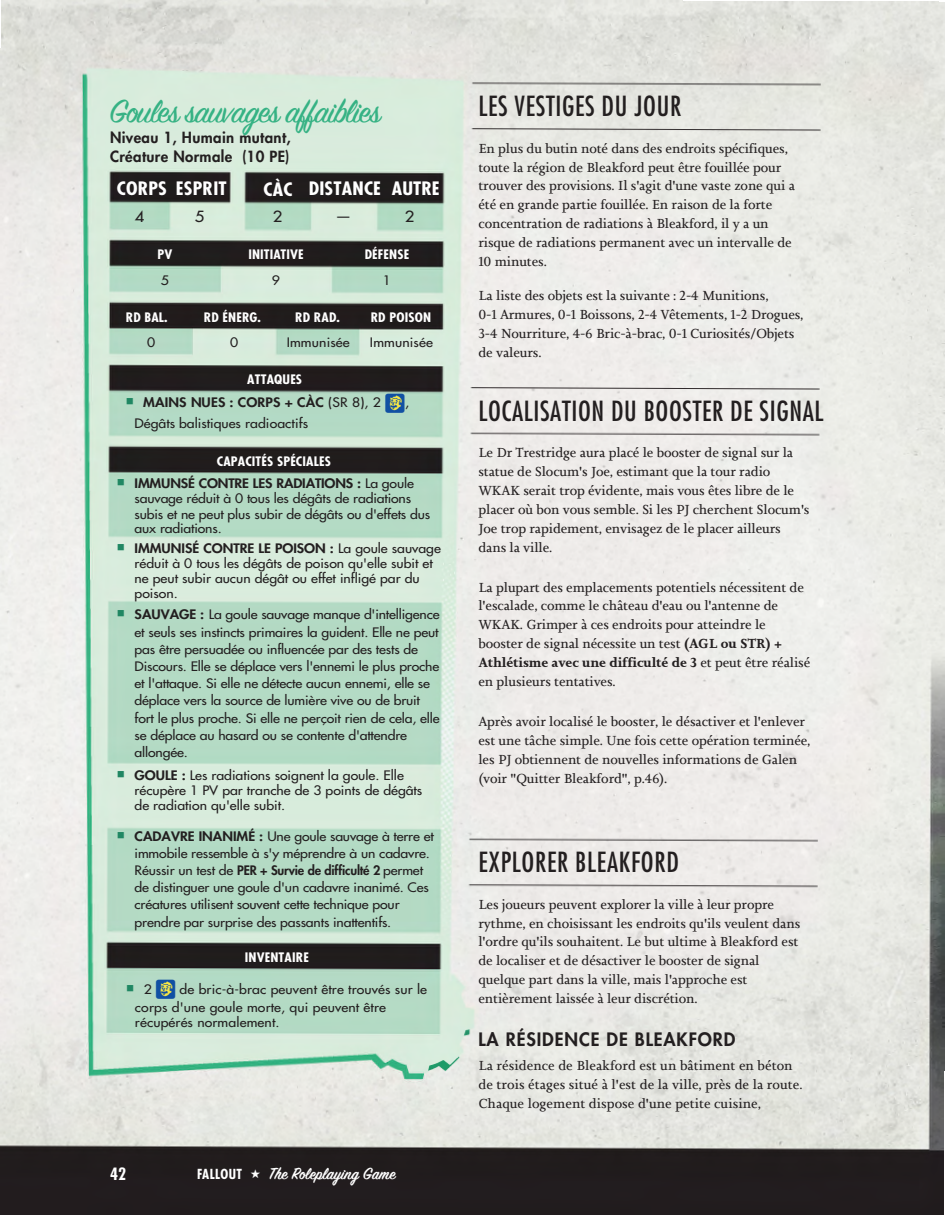
<style>
.page{position:relative;width:945px;height:1215px;background:#fff}
.page>*{position:absolute;margin:0;border:0;box-sizing:border-box;transform-origin:0 0}
.t1{font:36px "Sign Painter House Script";letter-spacing:-.03em;color:#36b284}
.t2{font:condensed 27px "Futura Std";letter-spacing:.025em;color:#231f20}
.t3{font:600 18.15px "Sign Painter House Script";color:#fff}
.t4{font:700 condensed 18px "Futura Std";letter-spacing:.01em;color:#fff;scale:1.1 1}
.t5{font:800 18px "Futura Std";letter-spacing:.05em;color:#231f20}
.t6{font:700 condensed 16.5px "Futura Std";color:#fff}
.t7{font:800 15px/19.5px "Futura Std";letter-spacing:.025em;color:#231f20}
.t8{font:500 15px "Futura Std";color:#231f20;scale:1.1 1}
.t9{font:13.5px/18.9px "Joanna Nova";letter-spacing:-.01em;color:#231f20}
.t10{font:700 condensed 13.5px "Futura Std";letter-spacing:.025em;color:#fff}
.t11{font:500 12.75px/17.2px "Futura Std";letter-spacing:-.01em;color:#231f20;scale:1.1 1}
.t12{font:500 12.75px/18.1px "Futura Std";letter-spacing:.01em;color:#231f20;scale:1.1 1}
.t13{font:700 condensed 12.75px "Futura Std";letter-spacing:.01em;color:#fff;scale:1.1 1}
.t14{font:800 12.75px/22.5px "Futura Std";letter-spacing:-.01em;color:#231f20;text-align:center;scale:1.1 1}
.t15{font:800 12.75px/23.2px "Futura Std";letter-spacing:.01em;color:#231f20;text-align:center;scale:1.1 1}
.s1{font-weight:700;font-stretch:condensed;color:#fff}
.s2{font-weight:500}
.s3{font-family:"Fallout Boy";font-weight:400;font-size:19.2px;color:#1150a3}
.s4{font-family:"Fallout Boy";font-weight:400;font-size:19.2px;color:#f7e746}
.s5{font-weight:800}
.s6{font-weight:700}
</style>
<div class="page">
<img style="left:0;top:0;width:945px;height:1215px">
<svg style="left:251px;top:1169px;width:9px;height:9px"></svg>
<svg style="left:127px;top:398px;width:6px;height:7px"></svg>
<svg style="left:118px;top:479px;width:6px;height:7px"></svg>
<svg style="left:118px;top:544px;width:6px;height:6px"></svg>
<svg style="left:118px;top:610px;width:6px;height:7px"></svg>
<svg style="left:118px;top:771px;width:6px;height:7px"></svg>
<svg style="left:118px;top:832px;width:6px;height:6px"></svg>
<svg style="left:127px;top:985px;width:6px;height:6px"></svg>
<h1 class="t1" style="left:110px;top:94px;width:273px">Goules sauvages affaiblies</h1>
<p class="t7" style="left:110px;top:127px;width:182px">Niveau 1, Humain mutant,<br>Créature Normale (10 PE)</p>
<h3 class="t4" style="left:117px;top:178px;width:101px">CORPS ESPRIT</h3>
<h3 class="t4" style="left:264px;top:178px;width:162px">CÀC DISTANCE AUTRE</h3>
<p class="t8" style="left:135px;top:207px;width:10px">4</p>
<p class="t8" style="left:195px;top:207px;width:10px">5</p>
<p class="t8" style="left:273px;top:207px;width:10px">2</p>
<p class="t8" style="left:335px;top:207px;width:16px">—</p>
<p class="t8" style="left:405px;top:207px;width:10px">2</p>
<p class="t13" style="left:158px;top:247px;width:15px">PV</p>
<p class="t13" style="left:248px;top:246px;width:52px">INITIATIVE</p>
<p class="t13" style="left:365px;top:247px;width:42px">DÉFENSE</p>
<p class="t11" style="left:161px;top:271px;width:9px">5</p>
<p class="t11" style="left:272px;top:271px;width:9px">9</p>
<p class="t11" style="left:383px;top:271px;width:9px">1</p>
<p class="t13" style="left:126px;top:309px;width:40px">RD BAL.</p>
<p class="t13" style="left:204px;top:309px;width:54px">RD ÉNERG.</p>
<p class="t13" style="left:295px;top:309px;width:42px">RD RAD.</p>
<p class="t13" style="left:371px;top:309px;width:56px">RD POISON</p>
<p class="t11" style="left:147px;top:334px;width:9px">0</p>
<p class="t11" style="left:230px;top:334px;width:9px">0</p>
<p class="t12" style="left:287px;top:334px;width:59px">Immunisée</p>
<p class="t12" style="left:370px;top:334px;width:59px">Immunisée</p>
<p class="t15" style="left:143px;top:368px;width:243px"><span class="s1">ATTAQUES<br></span>MAINS NUES : CORPS + CÀC <span class="s2">(SR 8), 2</span> <span class="s3">D</span><span class="s4">C</span><span class="s2">,</span></p>
<p class="t11" style="left:135px;top:415px;width:159px">Dégâts balistiques radioactifs</p>
<p class="t14" style="left:135px;top:450px;width:255px"><span class="s1">CAPACITÉS SPÉCIALES<br></span>IMMUNSÉ CONTRE LES RADIATIONS : <span class="s2">La goule</span></p>
<p class="t11" style="left:135px;top:491px;width:270px;line-height:14.9px">sauvage réduit à 0 tous les dégâts de radiations subis et ne peut plus subir de dégâts ou d'effets dus aux radiations.</p>
<p class="t11" style="left:135px;top:541px;width:280px;line-height:15px"><span class="s5">IMMUNISÉ CONTRE LE POISON :</span> La goule sauvage réduit à 0 tous les dégâts de poison qu'elle subit et ne peut subir aucun dégât ou effet infligé par du poison.</p>
<p class="t11" style="left:135px;top:606px;width:279px"><span class="s5">SAUVAGE :</span> La goule sauvage manque d'intelligence et seuls ses instincts primaires la guident. Elle ne peut pas être persuadée ou influencée par des tests de Discours. Elle se déplace vers l'ennemi le plus proche et l'attaque. Si elle ne détecte aucun ennemi, elle se déplace vers la source de lumière vive ou de bruit fort le plus proche. Si elle ne perçoit rien de cela, elle se déplace au hasard ou se contente d'attendre allongée.</p>
<p class="t11" style="left:135px;top:768px;width:263px;line-height:14.9px"><span class="s5">GOULE :</span> Les radiations soignent la goule. Elle récupère 1 PV par tranche de 3 points de dégâts de radiation qu'elle subit.</p>
<p class="t11" style="left:135px;top:827px;width:273px"><span class="s5">CADAVRE INANIMÉ :</span> Une goule sauvage à terre et immobile ressemble à s'y méprendre à un cadavre.<br>Réussir un test de <span class="s5">PER + Survie de difficulté 2</span> permet de distinguer une goule d'un cadavre inanimé. Ces créatures utilisent souvent cette technique pour prendre par surprise des passants inattentifs.</p>
<p class="t13" style="left:245px;top:949px;width:60px">INVENTAIRE</p>
<p class="t12" style="left:135px;top:980px;width:267px;text-indent:9px">2 <span class="s3">D</span><span class="s4">C</span> de bric-à-brac peuvent être trouvés sur le corps d'une goule morte, qui peuvent être</p>
<p class="t12" style="left:135px;top:1014px;width:133px">récupérés normalement.</p>
<p class="t6" style="left:110px;top:1164px;width:18px">42</p>
<p class="t10" style="left:197px;top:1165px;width:46px">FALLOUT</p>
<h3 class="t3" style="left:269px;top:1162px;width:128px">The Roleplaying Game</h3>
<h2 class="t2" style="left:478px;top:90px;width:204px">LES VESTIGES DU JOUR</h2>
<p class="t9" style="left:478px;top:139px;width:318px">En plus du butin noté dans des endroits spécifiques, toute la région de Bleakford peut être fouillée pour trouver des provisions. Il s'agit d'une vaste zone qui a été en grande partie fouillée. En raison de la forte concentration de radiations à Bleakford, il y a un risque de radiations permanent avec un intervalle de 10 minutes.</p>
<p class="t9" style="left:478px;top:286px;width:327px">La liste des objets est la suivante : 2-4 Munitions,<br>0-1 Armures, 0-1 Boissons, 2-4 Vêtements, 1-2 Drogues, 3-4 Nourriture, 4-6 Bric-à-brac, 0-1 Curiosités/Objets de valeurs.</p>
<h2 class="t2" style="left:478px;top:394px;width:346px">LOCALISATION DU BOOSTER DE SIGNAL</h2>
<p class="t9" style="left:478px;top:443px;width:333px">Le Dr Trestridge aura placé le booster de signal sur la statue de Slocum's Joe, estimant que la tour radio WKAK serait trop évidente, mais vous êtes libre de le placer où bon vous semble. Si les PJ cherchent Slocum's Joe trop rapidement, envisagez de le placer ailleurs dans la ville.</p>
<p class="t9" style="left:478px;top:578px;width:333px">La plupart des emplacements potentiels nécessitent de l'escalade, comme le château d'eau ou l'antenne de WKAK. Grimper à ces endroits pour atteindre le booster de signal nécessite un test <span class="s6">(AGL ou STR) + Athlétisme avec une difficulté de 3</span> et peut être réalisé en plusieurs tentatives.</p>
<p class="t9" style="left:478px;top:712px;width:334px">Après avoir localisé le booster, le désactiver et l'enlever est une tâche simple. Une fois cette opération terminée, les PJ obtiennent de nouvelles informations de Galen (voir "Quitter Bleakford", p.46).</p>
<h2 class="t2" style="left:478px;top:846px;width:202px">EXPLORER BLEAKFORD</h2>
<p class="t9" style="left:478px;top:895px;width:323px">Les joueurs peuvent explorer la ville à leur propre rythme, en choisissant les endroits qu'ils veulent dans l'ordre qu'ils souhaitent. Le but ultime à Bleakford est de localiser et de désactiver le booster de signal quelque part dans la ville, mais l'approche est entièrement laissée à leur discrétion.</p>
<h3 class="t5" style="left:478px;top:1028px;width:258px">LA RÉSIDENCE DE BLEAKFORD</h3>
<p class="t9" style="left:478px;top:1056px;width:326px">La résidence de Bleakford est un bâtiment en béton de trois étages situé à l'est de la ville, près de la route.<br>Chaque logement dispose d'une petite cuisine,</p>
</div>
